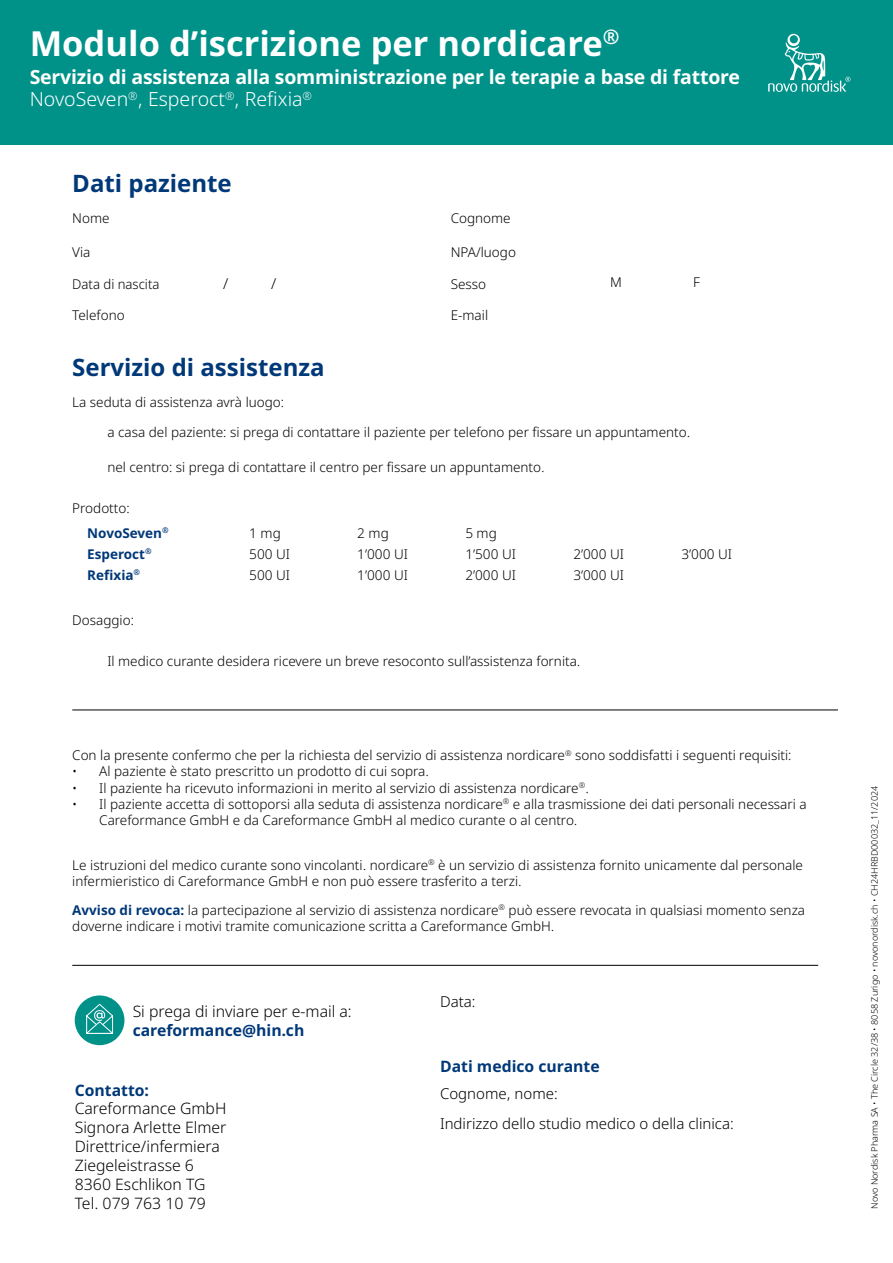
<style>
.page{position:relative;width:893px;height:1263px;background:#fff}
.page>*{position:absolute;margin:0;border:0;box-sizing:border-box;transform-origin:0 0}
.t1{font:700 34.5px "Apis";color:#fff}
.t2{font:700 24px "Apis";color:#003878}
.t3{font:700 19.5px/22.5px "Apis";letter-spacing:-.01em;color:#fff}
.t4{font:300 15.75px/18.9px "Apis";color:#000}
.t5{font:700 15.75px "Apis";color:#003878}
.t6{font:300 15px/30.6px "Apis";color:#000}
.t7{font:300 13.5px/16.2px "Apis";color:#000}
.t8{font:700 13.5px "Apis";color:#003878}
.t9{font:300 9px "Apis";color:#000}
.s1{font-weight:300}
.s2{font-weight:700;color:#003878}
</style>
<div class="page">
<div style="left:0;top:0;width:893px;height:144px;background:#009189"></div>
<svg style="left:768px;top:34px;width:82px;height:58px"></svg>
<hr style="left:72px;top:710px;width:766px;height:1px;background:#000">
<hr style="left:72px;top:965px;width:746px;height:1px;background:#000">
<div style="left:75px;top:995px;width:49px;height:50px;background:#009189;border-radius:50%"></div>
<svg style="left:86px;top:1003px;width:28px;height:31px"></svg>
<h1 class="t1" style="left:30px;top:19px;width:591px">Modulo d’iscrizione per nordicare<sup>®</sup></h1>
<h3 class="t3" style="left:30px;top:66px;width:712px">Servizio di assistenza alla somministrazione per le terapie a base di fattore<br><span class="s1">NovoSeven</span><sup>®</sup><span class="s1">, Esperoct</span><sup>®</sup><span class="s1">, Refixia</span><sup>®</sup></h3>
<h2 class="t2" style="left:72px;top:166px;width:161px">Dati paziente</h2>
<p class="t7" style="left:72px;top:211px;width:39px">Nome</p>
<p class="t7" style="left:72px;top:244px;width:20px">Via</p>
<p class="t7" style="left:72px;top:276px;width:89px">Data di nascita</p>
<p class="t6" style="left:223px;top:269px;width:7px">/</p>
<p class="t6" style="left:271px;top:269px;width:7px">/</p>
<p class="t7" style="left:72px;top:307px;width:54px">Telefono</p>
<h2 class="t2" style="left:72px;top:350px;width:254px">Servizio di assistenza</h2>
<p class="t7" style="left:72px;top:394px;width:213px">La seduta di assistenza avrà luogo:</p>
<p class="t7" style="left:451px;top:211px;width:61px">Cognome</p>
<p class="t7" style="left:451px;top:244px;width:67px">NPA/luogo</p>
<p class="t7" style="left:451px;top:276px;width:37px">Sesso</p>
<p class="t7" style="left:610px;top:275px;width:13px">M</p>
<p class="t7" style="left:693px;top:275px;width:8px">F</p>
<p class="t7" style="left:451px;top:307px;width:39px">E-mail</p>
<p class="t7" style="left:107px;top:424px;width:584px">a casa del paziente: si prega di contattare il paziente per telefono per fissare un appuntamento.</p>
<p class="t7" style="left:107px;top:459px;width:439px">nel centro: si prega di contattare il centro per fissare un appuntamento.</p>
<p class="t7" style="left:72px;top:500px;width:59px">Prodotto:</p>
<p class="t8" style="left:87px;top:523px;width:83px">NovoSeven<sup>®</sup></p>
<p class="t7" style="left:249px;top:525px;width:33px">1 mg</p>
<p class="t7" style="left:357px;top:525px;width:33px">2 mg</p>
<p class="t7" style="left:465px;top:525px;width:33px">5 mg</p>
<p class="t8" style="left:87px;top:544px;width:66px">Esperoct<sup>®</sup></p>
<p class="t7" style="left:249px;top:546px;width:42px">500 UI</p>
<p class="t7" style="left:357px;top:546px;width:52px">1’000 UI</p>
<p class="t7" style="left:465px;top:546px;width:52px">1’500 UI</p>
<p class="t7" style="left:573px;top:546px;width:52px">2’000 UI</p>
<p class="t7" style="left:681px;top:546px;width:52px">3’000 UI</p>
<p class="t8" style="left:87px;top:565px;width:54px">Refixia<sup>®</sup></p>
<p class="t7" style="left:249px;top:567px;width:42px">500 UI</p>
<p class="t7" style="left:357px;top:567px;width:52px">1’000 UI</p>
<p class="t7" style="left:465px;top:567px;width:52px">2’000 UI</p>
<p class="t7" style="left:573px;top:567px;width:52px">3’000 UI</p>
<p class="t7" style="left:72px;top:612px;width:63px">Dosaggio:</p>
<p class="t7" style="left:107px;top:653px;width:475px">Il medico curante desidera ricevere un breve resoconto sull’assistenza fornita.</p>
<p class="t7" style="left:72px;top:747px;width:721px">Con la presente confermo che per la richiesta del servizio di assistenza nordicare<sup>®</sup> sono soddisfatti i seguenti requisiti:</p>
<p class="t7" style="left:72px;top:764px;width:358px">• Al paziente è stato prescritto un prodotto di cui sopra.</p>
<p class="t7" style="left:72px;top:780px;width:518px">• Il paziente ha ricevuto informazioni in merito al servizio di assistenza nordicare<sup>®</sup>.</p>
<p class="t7" style="left:99px;top:796px;width:709px;text-indent:-27px">• Il paziente accetta di sottoporsi alla seduta di assistenza nordicare<sup>®</sup> e alla trasmissione dei dati personali necessari a<br>Careformance GmbH e da Careformance GmbH al medico curante o al centro.</p>
<p class="t7" style="left:72px;top:857px;width:732px">Le istruzioni del medico curante sono vincolanti. nordicare<sup>®</sup> è un servizio di assistenza fornito unicamente dal personale infermieristico di Careformance GmbH e non può essere trasferito a terzi.</p>
<p class="t7" style="left:72px;top:902px;width:734px"><span class="s2">Avviso di revoca:</span> la partecipazione al servizio di assistenza nordicare<sup>®</sup> può essere revocata in qualsiasi momento senza doverne indicare i motivi tramite comunicazione scritta a Careformance GmbH.</p>
<p class="t4" style="left:133px;top:1002px;width:221px">Si prega di inviare per e-mail a:</p>
<p class="t5" style="left:133px;top:1019px;width:173px">careformance@hin.ch</p>
<p class="t5" style="left:75px;top:1079px;width:76px">Contatto:</p>
<p class="t4" style="left:75px;top:1100px;width:153px">Careformance GmbH<br>Signora Arlette Elmer<br>Direttrice/infermiera<br>Ziegeleistrasse 6<br>8360 Eschlikon TG<br>Tel. 079 763 10 79</p>
<p class="t6" style="left:440px;top:986px;width:37px">Data:</p>
<p class="t5" style="left:440px;top:1055px;width:161px">Dati medico curante</p>
<p class="t6" style="left:440px;top:1078px;width:295px">Cognome, nome:<br>Indirizzo dello studio medico o della clinica:</p>
<p class="t9" style="left:868px;top:1209px;width:425px;rotate:-90deg">Novo Nordisk Pharma SA • The Circle 32/38 • 8058 Zurigo • novonordisk.ch • CH24HRBD00032_11/2024</p>
</div>
